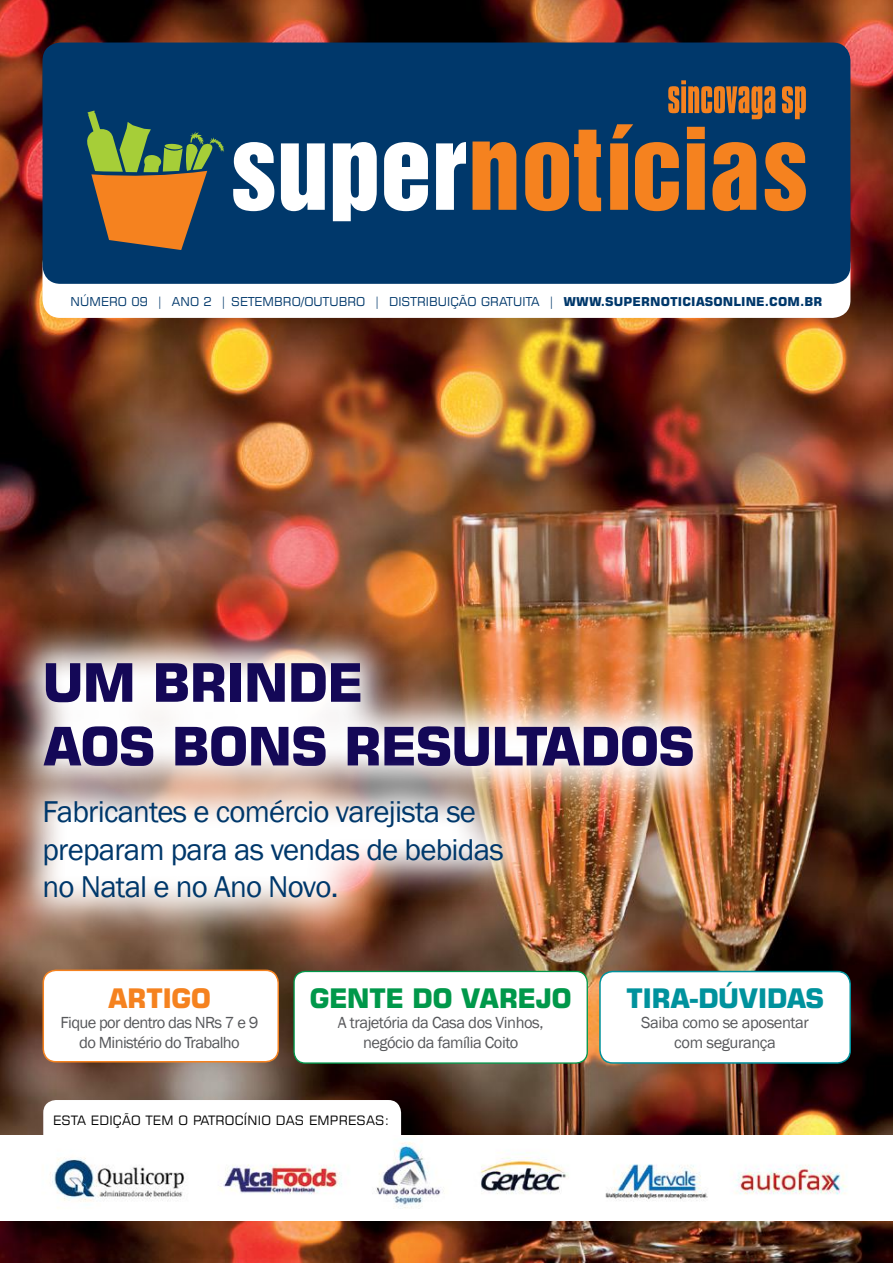
<style>
.page{position:relative;width:893px;height:1263px;background:#fff}
.page>*{position:absolute;margin:0;border:0;box-sizing:border-box;transform-origin:0 0}
.t1{font:700 53.1px "Square 721 BT";color:#140857}
.t2{font:30.9px/37.2px "Franklin Gothic";letter-spacing:-.025em;color:#00386b}
.t3{font:700 27px "Square 721 BT";letter-spacing:-.025em;color:#00984a}
.t4{font:700 27px "Square 721 BT";letter-spacing:-.025em;color:#00929d}
.t5{font:700 27px "Square 721 BT";letter-spacing:-.025em;color:#f5821f}
.t6{font:16.5px/19.8px "Franklin Gothic";letter-spacing:-.03em;color:#57585b;text-align:center}
.t7{font:12.9px "Square 721 BT";letter-spacing:.02em;color:#000}
.t8{font:12.3px "Square 721 BT";letter-spacing:.01em;color:#00386b}
.s1{font-weight:700}
</style>
<div class="page">
<img style="left:0;top:0;width:893px;height:1263px">
<div style="left:43px;top:970px;width:235px;height:92px;background:#fff;border-radius:13px"></div>
<div style="left:43px;top:969px;width:236px;height:93px;border:2px solid #f5821f;border-radius:13px"></div>
<div style="left:43px;top:1100px;width:358px;height:91px;background:#fff;border-radius:13px"></div>
<div style="left:294px;top:971px;width:293px;height:92px;background:#fff;border-radius:11px"></div>
<div style="left:293px;top:971px;width:295px;height:93px;border:1px solid #00984a;border-radius:11px"></div>
<div style="left:600px;top:971px;width:250px;height:92px;background:#fff;border-radius:13px"></div>
<div style="left:599px;top:971px;width:252px;height:93px;border:2px solid #00929d;border-radius:13px"></div>
<div style="left:43px;top:247px;width:807px;height:71px;background:#fff;border-radius:18px"></div>
<div style="left:43px;top:43px;width:807px;height:241px;background:#00386b;border-radius:18px"></div>
<svg style="left:233px;top:142px;width:41px;height:69px"></svg>
<svg style="left:281px;top:143px;width:44px;height:68px;background:#d1dbe4"></svg>
<svg style="left:333px;top:142px;width:44px;height:79px"></svg>
<svg style="left:384px;top:142px;width:44px;height:69px"></svg>
<svg style="left:436px;top:142px;width:30px;height:68px"></svg>
<svg style="left:472px;top:142px;width:44px;height:68px;background:#ca752c"></svg>
<svg style="left:525px;top:130px;width:76px;height:81px"></svg>
<svg style="left:87px;top:111px;width:137px;height:139px"></svg>
<svg style="left:610px;top:80px;width:196px;height:131px"></svg>
<img style="left:0;top:617px;width:737px;height:195px">
<img style="left:0;top:756px;width:547px;height:186px">
<img style="left:0;top:1135px;width:893px;height:85px">
<p class="t8" style="left:71px;top:294px;width:753px">NÚMERO 09 | ANO 2 | SETEMBRO/OUTUBRO | DISTRIBUIÇÃO GRATUITA | <span class="s1">WWW.SUPERNOTICIASONLINE.COM.BR</span></p>
<h1 class="t1" style="left:43px;top:650px;width:45px">UM</h1>
<h1 class="t1" style="left:152px;top:650px;width:34px">BRIN</h1>
<h1 class="t1" style="left:287px;top:650px;width:71px">DE</h1>
<h1 class="t1" style="left:43px;top:714px;width:38px">AOS</h1>
<h1 class="t1" style="left:171px;top:714px;width:39px">BONS</h1>
<h1 class="t1" style="left:344px;top:714px;width:35px">RESULTA</h1>
<h1 class="t1" style="left:580px;top:714px;width:76px">DOS</h1>
<h2 class="t2" style="left:43px;top:794px;width:463px">Fabricantes e comércio varejista se preparam para as vendas de bebidas no Natal e no Ano Novo.</h2>
<h3 class="t5" style="left:108px;top:982px;width:105px">ARTIGO</h3>
<p class="t6" style="left:61px;top:1013px;width:199px">Fique por dentro das NRs 7 e 9 do Ministério do Trabalho</p>
<h3 class="t3" style="left:309px;top:982px;width:264px">GENTE DO VAREJO</h3>
<p class="t6" style="left:338px;top:1013px;width:207px">A trajetória da Casa dos Vinhos, negócio da família Coito</p>
<p class="t7" style="left:53px;top:1112px;width:18px">ESTA</p>
<p class="t7" style="left:91px;top:1112px;width:10px">EDIÇÃO</p>
<p class="t7" style="left:146px;top:1112px;width:10px">TEM</p>
<p class="t7" style="left:178px;top:1112px;width:32px">O PATRO</p>
<p class="t7" style="left:235px;top:1112px;width:21px">CÍNIO</p>
<p class="t7" style="left:276px;top:1112px;width:10px">DAS</p>
<p class="t7" style="left:309px;top:1112px;width:40px">EMPRESAS</p>
<p class="t7" style="left:385px;top:1112px;width:6px">:</p>
<h3 class="t4" style="left:626px;top:982px;width:200px">TIRA-DÚVIDAS</h3>
<p class="t6" style="left:641px;top:1013px;width:169px">Saiba como se aposentar com segurança</p>
</div>
